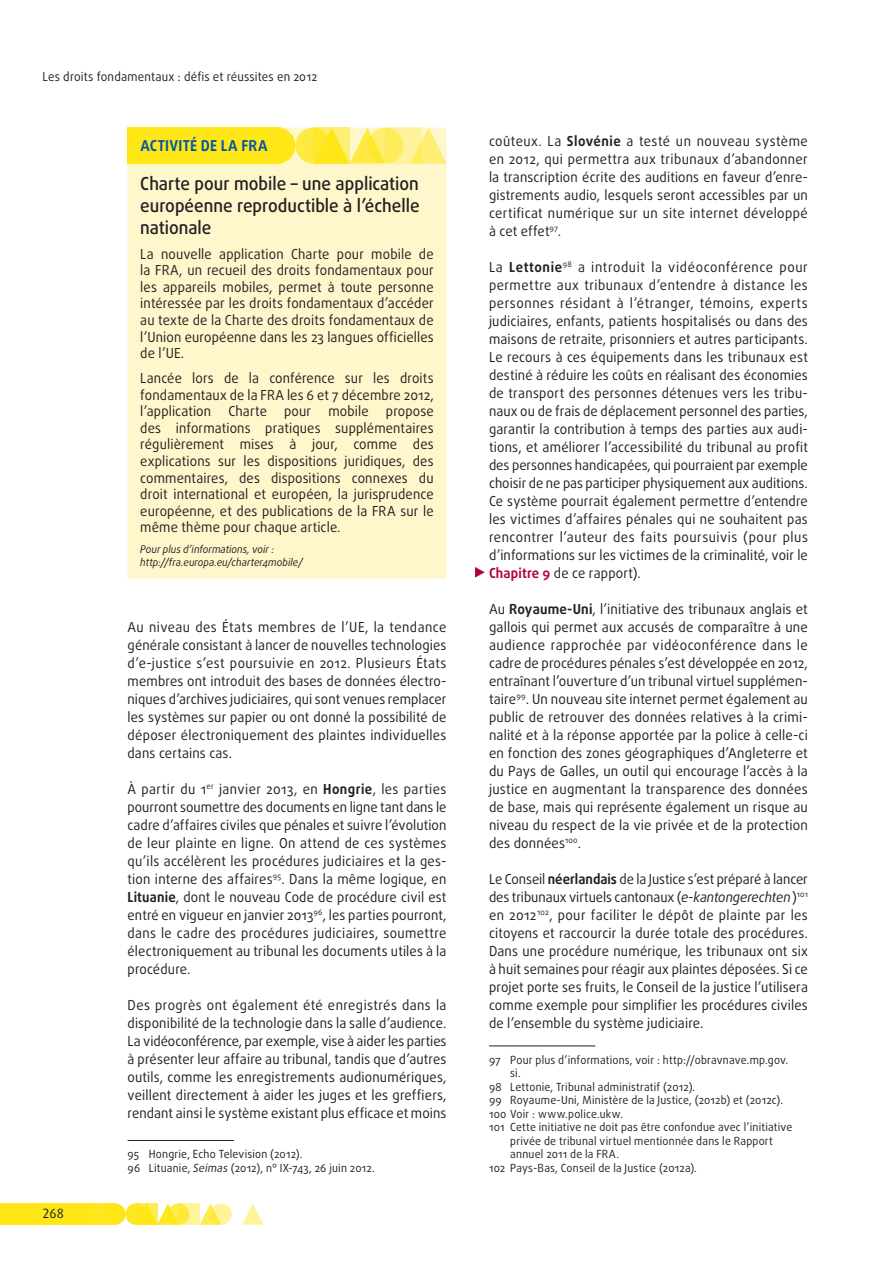
<style>
.page{position:relative;width:893px;height:1263px;background:#fff}
.page>*{position:absolute;margin:0;border:0;box-sizing:border-box;transform-origin:0 0}
.t1{font:500 18px/21.6px "Daxline Pro";color:#231f20;text-align:justify;scale:.95 1}
.t2{font:700 15px "Daxline Pro";color:#0155a5;scale:.95 1}
.t3{font:13.8px/18px "Daxline Pro";letter-spacing:.01em;color:#231f20;text-align:justify;scale:.95 1}
.t4{font:13.8px/18px "Daxline Pro";letter-spacing:.01em;color:#231f20;text-align:justify;scale:.96 1}
.t5{font:13.5px "Dax";color:#231f20}
.t6{font:12.3px "Daxline Pro";letter-spacing:.015em;color:#231f20;scale:.95 1}
.t7{font:11.25px/13.5px "Daxline Pro";letter-spacing:.02em;color:#231f20;scale:.95 1}
.t8{font:italic 10.5px/12.6px "Daxline Pro";color:#231f20;scale:.95 1}
.s1{font-weight:700}
.s2{font-style:italic}
.s3{font-weight:700;color:#b30437}
</style>
<div class="page">
<div style="left:0;top:1203px;width:94px;height:22px;background:#ffe616"></div>
<svg style="left:125px;top:1203px;width:22px;height:22px"></svg>
<div style="left:94px;top:1203px;width:21px;height:22px;background:#ffe724"></div>
<svg style="left:200px;top:1203px;width:18px;height:22px"></svg>
<svg style="left:242px;top:1203px;width:21px;height:22px"></svg>
<div style="left:104px;top:1203px;width:21px;height:22px;background:#ffe616;border-radius:50%"></div>
<svg style="left:157px;top:1203px;width:18px;height:22px"></svg>
<svg style="left:168px;top:1203px;width:21px;height:22px"></svg>
<svg style="left:210px;top:1203px;width:22px;height:22px"></svg>
<svg style="left:136px;top:1203px;width:21px;height:22px"></svg>
<svg style="left:179px;top:1203px;width:21px;height:22px"></svg>
<div style="left:128px;top:128px;width:318px;height:451px;background:#fef7cc"></div>
<div style="left:295px;top:128px;width:36px;height:36px;background:#feea43;border-radius:50%"></div>
<svg style="left:422px;top:128px;width:24px;height:36px"></svg>
<div style="left:259px;top:128px;width:36px;height:36px;background:#ffe616;border-radius:50%"></div>
<svg style="left:349px;top:128px;width:32px;height:36px"></svg>
<svg style="left:367px;top:128px;width:36px;height:36px"></svg>
<svg style="left:313px;top:128px;width:36px;height:36px"></svg>
<svg style="left:386px;top:128px;width:36px;height:36px"></svg>
<div style="left:128px;top:128px;width:153px;height:36px;background:#ffe616"></div>
<hr style="left:128px;top:1140px;width:106px;height:1px;background:#231f20">
<hr style="left:489px;top:1045px;width:106px;height:1px;background:#231f20">
<svg style="left:475px;top:567px;width:10px;height:11px"></svg>
<p class="t6" style="left:43px;top:68px;width:291px">Les droits fondamentaux : défis et réussites en 2012</p>
<p class="t2" style="left:140px;top:136px;width:135px">ACTIVITÉ DE LA FRA</p>
<h1 class="t1" style="left:140px;top:173px;width:296px">Charte pour mobile – une application européenne reproductible à l’échelle nationale</h1>
<p class="t3" style="left:140px;top:246px;width:310px;line-height:16.5px">La nouvelle application Charte pour mobile de la FRA, un recueil des droits fondamentaux pour les appareils mobiles, permet à toute personne intéressée par les droits fondamentaux d’accéder au texte de la Charte des droits fondamentaux de l’Union européenne dans les 23 langues officielles de l’UE.</p>
<p class="t3" style="left:140px;top:370px;width:310px;line-height:16.5px">Lancée lors de la conférence sur les droits fondamentaux de la FRA les 6 et 7 décembre 2012, l’application Charte pour mobile propose des informations pratiques supplémentaires régulièrement mises à jour, comme des explications sur les dispositions juridiques, des commentaires, des dispositions connexes du droit international et européen, la jurisprudence européenne, et des publications de la FRA sur le même thème pour chaque article.</p>
<p class="t8" style="left:140px;top:543px;width:174px">Pour plus d’informations, voir : http://fra.europa.eu/charter4mobile/</p>
<p class="t5" style="left:43px;top:1206px;width:23px">268</p>
<p class="t3" style="left:128px;top:618px;width:337px">Au niveau des États membres de l’UE, la tendance générale consistant à lancer de nouvelles technologies d’e-justice s’est poursuivie en 2012. Plusieurs États membres ont introduit des bases de données électro&shy;niques d’archives judiciaires, qui sont venues remplacer les systèmes sur papier ou ont donné la possibilité de déposer électroniquement des plaintes individuelles dans certains cas.</p>
<p class="t3" style="left:128px;top:780px;width:337px">À partir du 1<sup>er</sup> janvier 2013, en <span class="s1">Hongrie</span>, les parties pourront soumettre des documents en ligne tant dans le cadre d’affaires civiles que pénales et suivre l’évolution de leur plainte en ligne. On attend de ces systèmes qu’ils accélèrent les procédures judiciaires et la ges&shy;tion interne des affaires<sup>95</sup>. Dans la même logique, en <span class="s1">Lituanie</span>, dont le nouveau Code de procédure civil est entré en vigueur en janvier 2013<sup>96</sup>, les parties pourront, dans le cadre des procédures judiciaires, soumettre électroniquement au tribunal les documents utiles à la procédure.</p>
<p class="t3" style="left:128px;top:996px;width:337px">Des progrès ont également été enregistrés dans la disponibilité de la technologie dans la salle d’audience.<br>La vidéoconférence, par exemple, vise à aider les parties à présenter leur affaire au tribunal, tandis que d’autres outils, comme les enregistrements audionumériques, veillent directement à aider les juges et les greffiers, rendant ainsi le système existant plus efficace et moins</p>
<p class="t7" style="left:128px;top:1147px;width:262px">95 Hongrie, Echo Television (2012).<br>96 Lituanie, <span class="s2">Seimas</span> (2012), n° IX-743, 26 juin 2012.</p>
<p class="t3" style="left:489px;top:132px;width:337px">coûteux. La <span class="s1">Slovénie</span> a testé un nouveau système en 2012, qui permettra aux tribunaux d’abandonner la transcription écrite des auditions en faveur d’enre&shy;gistrements audio, lesquels seront accessibles par un certificat numérique sur un site internet développé à cet effet<sup>97</sup>.</p>
<p class="t3" style="left:489px;top:258px;width:337px">La <span class="s1">Lettonie</span><sup>98</sup> a introduit la vidéoconférence pour permettre aux tribunaux d’entendre à distance les personnes résidant à l’étranger, témoins, experts judiciaires, enfants, patients hospitalisés ou dans des maisons de retraite, prisonniers et autres participants.<br>Le recours à ces équipements dans les tribunaux est destiné à réduire les coûts en réalisant des économies de transport des personnes détenues vers les tribu&shy;naux ou de frais de déplacement personnel des parties, garantir la contribution à temps des parties aux audi&shy;tions, et améliorer l’accessibilité du tribunal au profit des personnes handicapées, qui pourraient par exemple choisir de ne pas participer physiquement aux auditions.<br>Ce système pourrait également permettre d’entendre les victimes d’affaires pénales qui ne souhaitent pas rencontrer l’auteur des faits poursuivis (pour plus d’informations sur les victimes de la criminalité, voir le <span class="s3">Chapitre 9</span> de ce rapport).</p>
<p class="t4" style="left:489px;top:600px;width:334px">Au <span class="s1">Royaume-Uni</span>, l’initiative des tribunaux anglais et gallois qui permet aux accusés de comparaître à une audience rapprochée par vidéoconférence dans le cadre de procédures pénales s’est développée en 2012, entraînant l’ouverture d’un tribunal virtuel supplémen&shy;taire<sup>99</sup>. Un nouveau site internet permet également au public de retrouver des données relatives à la crimi&shy;nalité et à la réponse apportée par la police à celle-ci en fonction des zones géographiques d’Angleterre et du Pays de Galles, un outil qui encourage l’accès à la justice en augmentant la transparence des données de base, mais qui représente également un risque au niveau du respect de la vie privée et de la protection des données<sup>100</sup>.</p>
<p class="t3" style="left:489px;top:870px;width:337px">Le Conseil <span class="s1">néerlandais</span> de la Justice s’est préparé à lancer des tribunaux virtuels cantonaux (<span class="s2">e-kantongerechten</span>)<sup>101 </sup>en 2012<sup>102</sup>, pour faciliter le dépôt de plainte par les citoyens et raccourcir la durée totale des procédures.<br>Dans une procédure numérique, les tribunaux ont six à huit semaines pour réagir aux plaintes déposées. Si ce projet porte ses fruits, le Conseil de la justice l’utilisera comme exemple pour simplifier les procédures civiles de l’ensemble du système judiciaire.</p>
<p class="t7" style="left:489px;top:1053px;width:317px">97 Pour plus d’informations, voir : http://obravnave.mp.gov.</p>
<p class="t7" style="left:510px;top:1066px;width:12px">si.</p>
<p class="t7" style="left:489px;top:1080px;width:219px">98 Lettonie, Tribunal administratif (2012).</p>
<p class="t7" style="left:489px;top:1093px;width:311px">99 Royaume-Uni, Ministère de la Justice, (2012b) et (2012c).</p>
<p class="t7" style="left:489px;top:1107px;width:143px">100 Voir : www.police.ukw.</p>
<p class="t7" style="left:489px;top:1120px;width:321px">101 Cette initiative ne doit pas être confondue avec l’initiative</p>
<p class="t7" style="left:510px;top:1134px;width:278px">privée de tribunal virtuel mentionnée dans le Rapport</p>
<p class="t7" style="left:510px;top:1147px;width:116px">annuel 2011 de la FRA.</p>
<p class="t7" style="left:489px;top:1161px;width:220px">102 Pays-Bas, Conseil de la Justice (2012a).</p>
</div>
